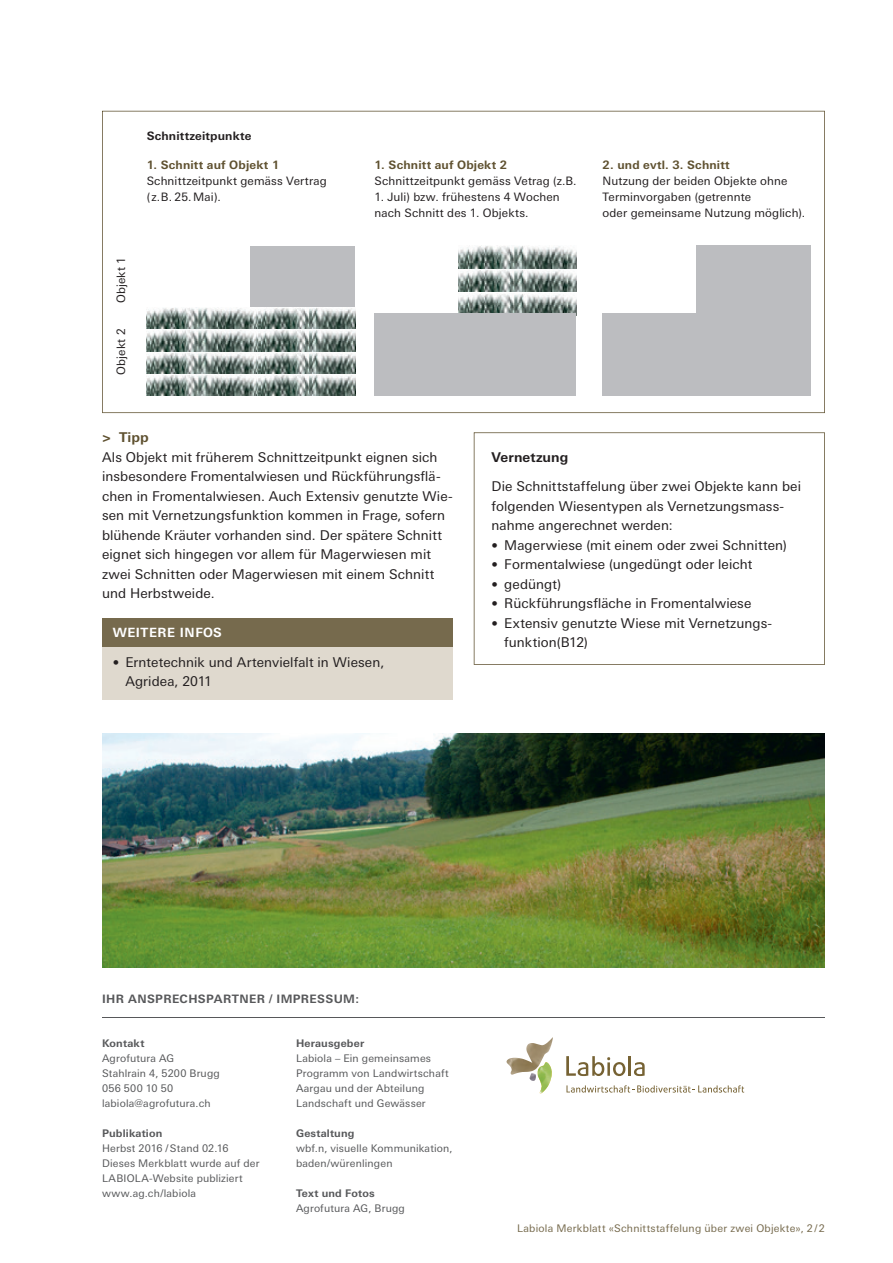
<style>
.page{position:relative;width:893px;height:1263px;background:#fff}
.page>*{position:absolute;margin:0;border:0;box-sizing:border-box;transform-origin:0 0}
.t1{font:13.5px/19.5px "Linotype Univers Basic";letter-spacing:.005em;color:#231f20}
.t2{font:700 13.5px "Linotype Univers Basic";letter-spacing:.01em;color:#231f20}
.t3{font:700 13.5px "Linotype Univers Basic";color:#5f5130}
.t4{font:700 12.75px "Linotype Univers Basic";color:#fff}
.t5{font:11.7px/15.8px "Linotype Univers Basic";letter-spacing:.015em;color:#231f20}
.t6{font:700 11.7px "Linotype Univers Basic";letter-spacing:.015em;color:#5f5130}
.t7{font:700 11.7px "Linotype Univers Basic";letter-spacing:.03em;color:#57585a}
.t8{font:700 11.7px "Linotype Univers Basic";letter-spacing:.01em;color:#231f20}
.t9{font:10.5px/15px "Linotype Univers Basic";letter-spacing:.015em;color:#57585a}
.t10{font:10.5px "Linotype Univers Basic";letter-spacing:.025em;color:#766a4d}
.t11{font:700 10.5px "Linotype Univers Basic";letter-spacing:.015em;color:#57585a}
.s1{font-weight:700;font-size:12.75px}
</style>
<div class="page">
<hr style="left:102px;top:1017px;width:723px;height:1px;background:#57585a">
<svg style="left:508px;top:1037px;width:45px;height:44px"></svg>
<img style="left:538px;top:1062px;width:15px;height:32px">
<svg style="left:566px;top:1056px;width:59px;height:20px"></svg>
<hr style="left:628px;top:1056px;width:3px;height:20px;background:#766233">
<svg style="left:634px;top:1062px;width:11px;height:14px"></svg>
<svg style="left:566px;top:1085px;width:178px;height:7px"></svg>
<div style="left:102px;top:618px;width:351px;height:29px;background:#766a4d"></div>
<div style="left:102px;top:647px;width:351px;height:52px;background:#dfd9ce"></div>
<svg style="left:474px;top:432px;width:351px;height:233px"></svg>
<svg style="left:102px;top:111px;width:723px;height:302px"></svg>
<img style="left:458px;top:246px;width:118px;height:68px">
<div style="left:374px;top:314px;width:202px;height:82px;background:#bcbdc0"></div>
<div style="left:696px;top:246px;width:115px;height:68px;background:#bcbdc0"></div>
<div style="left:602px;top:314px;width:209px;height:82px;background:#bcbdc0"></div>
<div style="left:251px;top:246px;width:104px;height:68px;background:#bcbdc0"></div>
<img style="left:147px;top:307px;width:208px;height:89px">
<img style="left:102px;top:733px;width:723px;height:234px">
<p class="t8" style="left:147px;top:129px;width:106px">Schnittzeitpunkte</p>
<p class="t6" style="left:147px;top:158px;width:134px">1. Schnitt auf Objekt 1</p>
<p class="t5" style="left:147px;top:173px;width:181px">Schnittzeitpunkt gemäss Vertrag (z. B. 25. Mai).</p>
<p class="t5" style="left:113px;top:303px;width:48px;rotate:-90deg">Objekt 1</p>
<p class="t5" style="left:113px;top:375px;width:48px;rotate:-90deg">Objekt 2</p>
<p class="t6" style="left:375px;top:158px;width:134px">1. Schnitt auf Objekt 2</p>
<p class="t5" style="left:375px;top:173px;width:204px">Schnittzeitpunkt gemäss Vetrag (z.B.</p>
<p class="t5" style="left:375px;top:189px;width:187px">1. Juli) bzw. frühestens 4 Wochen nach Schnitt des 1. Objekts.</p>
<p class="t6" style="left:603px;top:158px;width:129px">2. und evtl. 3. Schnitt</p>
<p class="t5" style="left:603px;top:173px;width:204px">Nutzung der beiden Objekte ohne<br>Terminvorgaben (getrennte<br>oder gemeinsame Nutzung möglich).</p>
<p class="t3" style="left:102px;top:429px;width:48px">&gt; Tipp</p>
<p class="t1" style="left:102px;top:447px;width:352px">Als Objekt mit früherem Schnittzeitpunkt eignen sich insbesondere Fromentalwiesen und Rückführungsflä&shy;chen in Fromentalwiesen. Auch Extensiv genutzte Wie&shy;sen mit Vernetzungsfunktion kommen in Frage, sofern blühende Kräuter vorhanden sind. Der spätere Schnitt eignet sich hingegen vor allem für Magerwiesen mit zwei Schnitten oder Magerwiesen mit einem Schnitt und Herbstweide.</p>
<p class="t4" style="left:113px;top:625px;width:111px">WEITERE INFOS</p>
<p class="t1" style="left:125px;top:652px;width:260px;text-indent:-13px"><span class="s1">•</span> Erntetechnik und Artenvielfalt in Wiesen,<br>Agridea, 2011</p>
<p class="t2" style="left:491px;top:449px;width:78px">Vernetzung</p>
<p class="t1" style="left:491px;top:477px;width:311px">Die Schnittstaffelung über zwei Objekte kann bei folgenden Wiesentypen als Vernetzungsmass&shy;nahme angerechnet werden:</p>
<p class="t1" style="left:491px;top:535px;width:297px"><span class="s1">•</span> Magerwiese (mit einem oder zwei Schnitten)</p>
<p class="t1" style="left:491px;top:555px;width:262px"><span class="s1">•</span> Formentalwiese (ungedüngt oder leicht</p>
<p class="t1" style="left:491px;top:574px;width:71px"><span class="s1">•</span> gedüngt)</p>
<p class="t1" style="left:491px;top:594px;width:261px"><span class="s1">•</span> Rückführungsfläche in Fromentalwiese</p>
<p class="t1" style="left:504px;top:613px;width:269px;text-indent:-13px"><span class="s1">•</span> Extensiv genutzte Wiese mit Vernetzungs&shy;funktion(B12)</p>
<p class="t7" style="left:102px;top:992px;width:258px">IHR ANSPRECHSPARTNER / IMPRESSUM:</p>
<p class="t11" style="left:102px;top:1037px;width:44px">Kontakt</p>
<p class="t9" style="left:102px;top:1051px;width:119px">Agrofutura AG<br>Stahlrain 4, 5200 Brugg<br>056 500 10 50 labiola@agrofutura.ch</p>
<p class="t11" style="left:102px;top:1127px;width:62px">Publikation</p>
<p class="t9" style="left:102px;top:1141px;width:159px">Herbst 2016 / Stand 02.16<br>Dieses Merkblatt wurde auf der<br>LABIOLA-Website publiziert www.ag.ch/labiola</p>
<p class="t11" style="left:296px;top:1037px;width:70px">Herausgeber</p>
<p class="t9" style="left:296px;top:1051px;width:154px">Labiola – Ein gemeinsames<br>Programm von Landwirtschaft<br>Aargau und der Abteilung<br>Landschaft und Gewässer</p>
<p class="t11" style="left:296px;top:1127px;width:60px">Gestaltung</p>
<p class="t9" style="left:296px;top:1141px;width:158px">wbf.n, visuelle Kommunikation, baden/würenlingen</p>
<p class="t11" style="left:296px;top:1187px;width:80px">Text und Fotos</p>
<p class="t9" style="left:296px;top:1201px;width:110px">Agrofutura AG, Brugg</p>
<p class="t10" style="left:517px;top:1222px;width:309px">Labiola Merkblatt «Schnittstaffelung über zwei Objekte», 2 / 2</p>
</div>
